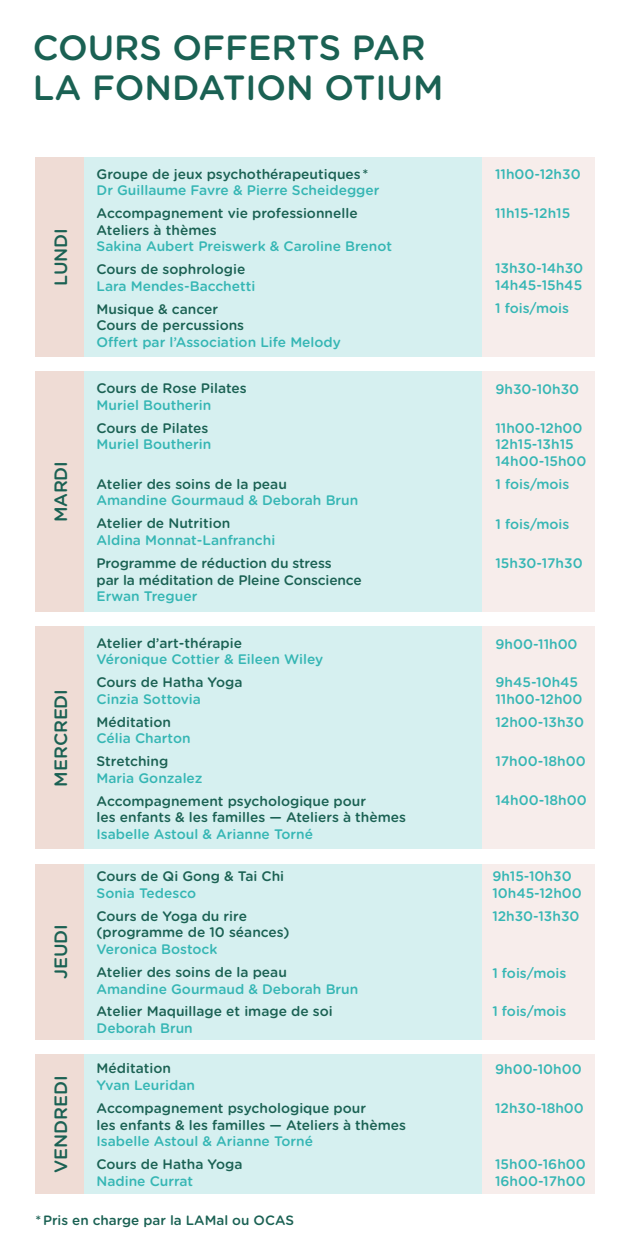
<style>
.page{position:relative;width:630px;height:1260px;background:#fff}
.page>*{position:absolute;margin:0;border:0;box-sizing:border-box;transform-origin:0 0}
.t1{font:500 35px/40px "Gotham Rounded";color:#1a6153}
.t2{font:500 17.9px "Gotham Rounded";letter-spacing:-.005em;color:#1a6153}
.t3{font:500 13.8px/16.6px "Gotham Rounded";color:#35b6b4}
.t4{font:500 13.8px/16.6px "Gotham Rounded";color:#1a6153}
.t5{font:500 13.5px "Gotham Rounded";color:#1a6153}
</style>
<div class="page">
<div style="left:35px;top:157px;width:50px;height:199px;background:#efdcd5"></div>
<div style="left:35px;top:371px;width:50px;height:240px;background:#efdcd5"></div>
<div style="left:35px;top:626px;width:50px;height:223px;background:#efdcd5"></div>
<div style="left:35px;top:863px;width:50px;height:176px;background:#efdcd5"></div>
<div style="left:35px;top:1054px;width:50px;height:139px;background:#efdcd5"></div>
<div style="left:85px;top:157px;width:397px;height:200px;background:#d6f0f0"></div>
<div style="left:482px;top:157px;width:113px;height:200px;background:#f7edeb"></div>
<div style="left:85px;top:372px;width:397px;height:240px;background:#d6f0f0"></div>
<div style="left:482px;top:372px;width:113px;height:240px;background:#f7edeb"></div>
<div style="left:85px;top:626px;width:397px;height:223px;background:#d6f0f0"></div>
<div style="left:482px;top:626px;width:113px;height:223px;background:#f7edeb"></div>
<div style="left:85px;top:863px;width:397px;height:176px;background:#d6f0f0"></div>
<div style="left:482px;top:863px;width:113px;height:176px;background:#f7edeb"></div>
<div style="left:85px;top:1054px;width:397px;height:139px;background:#d6f0f0"></div>
<div style="left:482px;top:1054px;width:113px;height:139px;background:#f7edeb"></div>
<h1 class="t1" style="left:33px;top:27px;width:412px">COURS OFFERTS PAR<br>LA FONDATION OTIUM</h1>
<p class="t2" style="left:48px;top:286px;width:59px;rotate:-90deg">LUNDI</p>
<p class="t2" style="left:48px;top:522px;width:63px;rotate:-90deg">MARDI</p>
<p class="t2" style="left:48px;top:786px;width:99px;rotate:-90deg">MERCREDI</p>
<p class="t2" style="left:48px;top:979px;width:56px;rotate:-90deg">JEUDI</p>
<p class="t2" style="left:48px;top:1172px;width:99px;rotate:-90deg">VENDREDI</p>
<p class="t4" style="left:97px;top:165px;width:273px">Groupe de jeux psychothérapeutiques *</p>
<p class="t3" style="left:97px;top:181px;width:284px">Dr Guillaume Favre &amp; Pierre Scheidegger</p>
<p class="t4" style="left:97px;top:204px;width:263px">Accompagnement vie professionnelle<br>Ateliers à thèmes</p>
<p class="t3" style="left:97px;top:237px;width:297px">Sakina Aubert Preiswerk &amp; Caroline Brenot</p>
<p class="t4" style="left:97px;top:260px;width:150px">Cours de sophrologie</p>
<p class="t3" style="left:97px;top:277px;width:160px">Lara Mendes-Bacchetti</p>
<p class="t4" style="left:97px;top:300px;width:149px">Musique &amp; cancer<br>Cours de percussions</p>
<p class="t3" style="left:97px;top:333px;width:246px">Offert par l’Association Life Melody</p>
<p class="t4" style="left:97px;top:379px;width:152px">Cours de Rose Pilates</p>
<p class="t3" style="left:97px;top:396px;width:116px">Muriel Boutherin</p>
<p class="t4" style="left:97px;top:419px;width:113px">Cours de Pilates</p>
<p class="t3" style="left:97px;top:435px;width:116px">Muriel Boutherin</p>
<p class="t4" style="left:97px;top:475px;width:192px">Atelier des soins de la peau</p>
<p class="t3" style="left:97px;top:491px;width:263px">Amandine Gourmaud &amp; Deborah Brun</p>
<p class="t4" style="left:97px;top:514px;width:135px">Atelier de Nutrition</p>
<p class="t3" style="left:97px;top:531px;width:180px">Aldina Monnat-Lanfranchi</p>
<p class="t4" style="left:97px;top:554px;width:267px;line-height:16.9px">Programme de réduction du stress<br>par la méditation de Pleine Conscience</p>
<p class="t3" style="left:97px;top:587px;width:102px">Erwan Treguer</p>
<p class="t4" style="left:97px;top:634px;width:147px">Atelier d’art-thérapie</p>
<p class="t3" style="left:97px;top:650px;width:228px">Véronique Cottier &amp; Eileen Wiley</p>
<p class="t4" style="left:97px;top:673px;width:147px">Cours de Hatha Yoga</p>
<p class="t3" style="left:97px;top:690px;width:106px">Cinzia Sottovia</p>
<p class="t4" style="left:97px;top:713px;width:76px">Méditation</p>
<p class="t3" style="left:97px;top:729px;width:96px">Célia Charton</p>
<p class="t4" style="left:97px;top:752px;width:73px">Stretching</p>
<p class="t3" style="left:97px;top:769px;width:107px">Maria Gonzalez</p>
<p class="t4" style="left:97px;top:792px;width:311px">Accompagnement psychologique pour<br>les enfants &amp; les familles — Ateliers à thèmes</p>
<p class="t3" style="left:97px;top:825px;width:218px">Isabelle Astoul &amp; Arianne Torné</p>
<p class="t4" style="left:97px;top:867px;width:189px">Cours de Qi Gong &amp; Tai Chi</p>
<p class="t3" style="left:97px;top:884px;width:101px">Sonia Tedesco</p>
<p class="t4" style="left:97px;top:907px;width:195px">Cours de Yoga du rire (programme de 10 séances)</p>
<p class="t3" style="left:97px;top:940px;width:122px">Veronica Bostock</p>
<p class="t4" style="left:97px;top:963px;width:192px">Atelier des soins de la peau</p>
<p class="t3" style="left:97px;top:979px;width:263px">Amandine Gourmaud &amp; Deborah Brun</p>
<p class="t4" style="left:97px;top:1002px;width:238px">Atelier Maquillage et image de soi</p>
<p class="t3" style="left:97px;top:1019px;width:98px">Deborah Brun</p>
<p class="t4" style="left:97px;top:1059px;width:76px">Méditation</p>
<p class="t3" style="left:97px;top:1076px;width:100px">Yvan Leuridan</p>
<p class="t4" style="left:97px;top:1099px;width:311px">Accompagnement psychologique pour<br>les enfants &amp; les familles — Ateliers à thèmes</p>
<p class="t3" style="left:97px;top:1132px;width:218px">Isabelle Astoul &amp; Arianne Torné</p>
<p class="t4" style="left:97px;top:1155px;width:147px">Cours de Hatha Yoga</p>
<p class="t3" style="left:97px;top:1171px;width:98px">Nadine Currat</p>
<p class="t5" style="left:35px;top:1210px;width:260px">* Pris en charge par la LAMal ou OCAS</p>
<p class="t3" style="left:495px;top:165px;width:87px">11h00-12h30</p>
<p class="t3" style="left:495px;top:204px;width:77px">11h15-12h15</p>
<p class="t3" style="left:495px;top:260px;width:90px">13h30-14h30<br>14h45-15h45</p>
<p class="t3" style="left:495px;top:300px;width:76px">1 fois/mois</p>
<p class="t3" style="left:495px;top:380px;width:85px">9h30-10h30</p>
<p class="t3" style="left:495px;top:419px;width:93px">11h00-12h00<br>12h15-13h15<br>14h00-15h00</p>
<p class="t3" style="left:495px;top:475px;width:76px">1 fois/mois</p>
<p class="t3" style="left:495px;top:515px;width:76px">1 fois/mois</p>
<p class="t3" style="left:495px;top:554px;width:89px">15h30-17h30</p>
<p class="t3" style="left:495px;top:635px;width:84px">9h00-11h00</p>
<p class="t3" style="left:495px;top:673px;width:89px">9h45-10h45<br>11h00-12h00</p>
<p class="t3" style="left:495px;top:713px;width:90px">12h00-13h30</p>
<p class="t3" style="left:495px;top:752px;width:92px">17h00-18h00</p>
<p class="t3" style="left:495px;top:791px;width:93px">14h00-18h00</p>
<p class="t3" style="left:492px;top:867px;width:91px">9h15-10h30<br>10h45-12h00</p>
<p class="t3" style="left:492px;top:907px;width:89px">12h30-13h30</p>
<p class="t3" style="left:492px;top:963px;width:76px">1 fois/mois</p>
<p class="t3" style="left:492px;top:1002px;width:76px">1 fois/mois</p>
<p class="t3" style="left:495px;top:1060px;width:88px">9h00-10h00</p>
<p class="t3" style="left:495px;top:1098px;width:90px">12h30-18h00</p>
<p class="t3" style="left:495px;top:1155px;width:92px">15h00-16h00<br>16h00-17h00</p>
</div>
